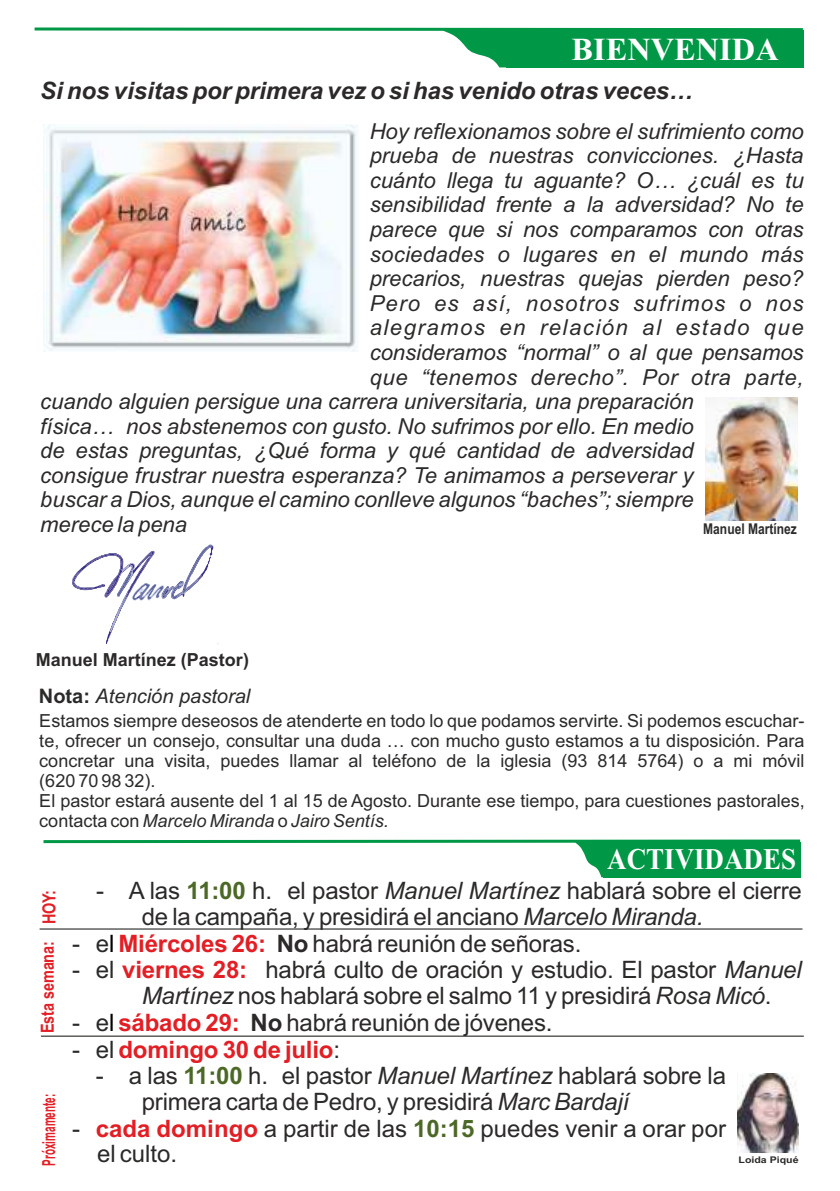
<style>
.page{position:relative;width:840px;height:1191px;background:#fff}
.page>*{position:absolute;margin:0;border:0;box-sizing:border-box;transform-origin:0 0}
.t1{font:700 32px "Times New Roman";color:#fefefe}
.t2{font:700 30px "Times New Roman";color:#fefefe;scale:.9 1}
.t3{font:24px/25.4px "Arial";letter-spacing:-.01em;color:#2b2a29}
.t4{font:italic 700 24px "Arial";color:#2b2a29}
.t5{font:700 24px "Arial";letter-spacing:-.01em;color:#e31e24}
.t6{font:italic 22px "Arial";color:#2b2a29}
.t7{font:italic 22px "Arial";letter-spacing:.03em;color:#2b2a29}
.t8{font:italic 22px "Arial";letter-spacing:.055em;color:#2b2a29}
.t9{font:italic 22px "Arial";letter-spacing:.07em;color:#2b2a29}
.t10{font:italic 20px "Arial";color:#2b2a29}
.t11{font:18px/20.2px "Arial";color:#2b2a29}
.t12{font:700 18px "Arial";color:#2b2a29}
.t13{font:700 18px "Arial";letter-spacing:-.01em;color:#e31e24;scale:.8 1}
.t14{font:700 18px "Arial";letter-spacing:-.01em;color:#e31e24;scale:.55 1}
.t15{font:700 14.8px "Arial";color:#2b2a29;scale:.81 1}
.t16{font:700 9.2px "Arial";color:#2b2a29;scale:1.15 1}
.s1{font-weight:700;font-style:normal}
.s2{font-style:italic}
.s3{font-weight:700;color:#4c6826}
.s4{color:#000}
.s5{font-weight:700;color:#e31e24}
.s6{font-weight:700}
.s7{font-weight:400;color:#2b2a29}
</style>
<div class="page">
<div style="left:506px;top:30px;width:297px;height:38px;background:#009846"></div>
<svg style="left:34px;top:27px;width:770px;height:40px"></svg>
<img style="left:705px;top:397px;width:92px;height:124px">
<svg style="left:72px;top:544px;width:146px;height:100px"></svg>
<svg style="left:576px;top:843px;width:27px;height:34px"></svg>
<div style="left:603px;top:842px;width:197px;height:35px;background:#009846"></div>
<svg style="left:43px;top:839px;width:756px;height:4px;background:#39ae6f"></svg>
<hr style="left:40px;top:928px;width:762px;height:1px;background:#2b2a29">
<hr style="left:41px;top:1035px;width:762px;height:1px;background:#2b2a29">
<img style="left:737px;top:1073px;width:61px;height:79px">
<img style="left:43px;top:124px;width:314px;height:228px">
<h1 class="t1" style="left:571px;top:38px;width:209px">BIENVENIDA</h1>
<p class="t4" style="left:40px;top:81px;width:654px">Si nos visitas por primera vez o si has venido otras veces…</p>
<p class="t6" style="left:369px;top:123px;width:435px">Hoy reflexionamos sobre el sufrimiento como</p>
<p class="t6" style="left:369px;top:147px;width:435px">prueba de nuestras convicciones. ¿Hasta</p>
<p class="t6" style="left:369px;top:172px;width:435px">cuánto llega tu aguante? O… ¿cuál es tu</p>
<p class="t6" style="left:369px;top:196px;width:435px">sensibilidad frente a la adversidad? No te</p>
<p class="t6" style="left:369px;top:221px;width:435px">parece que si nos comparamos con otras</p>
<p class="t6" style="left:369px;top:245px;width:435px">sociedades o lugares en el mundo más</p>
<p class="t6" style="left:369px;top:270px;width:435px">precarios, nuestras quejas pierden peso?</p>
<p class="t8" style="left:369px;top:295px;width:435px">Pero es así, nosotros sufrimos o nos</p>
<p class="t9" style="left:369px;top:319px;width:435px">alegramos en relación al estado que</p>
<p class="t6" style="left:369px;top:344px;width:435px">consideramos “normal” o al que pensamos</p>
<p class="t7" style="left:369px;top:368px;width:435px">que “tenemos derecho”. Por otra parte,</p>
<p class="t6" style="left:40px;top:393px;width:654px">cuando alguien persigue una carrera universitaria, una preparación</p>
<p class="t6" style="left:40px;top:417px;width:654px">física… nos abstenemos con gusto. No sufrimos por ello. En medio</p>
<p class="t6" style="left:40px;top:442px;width:654px">de estas preguntas, ¿Qué forma y qué cantidad de adversidad</p>
<p class="t6" style="left:40px;top:467px;width:654px">consigue frustrar nuestra esperanza? Te animamos a perseverar y</p>
<p class="t6" style="left:40px;top:491px;width:654px">buscar a Dios, aunque el camino conlleve algunos “baches”; siempre</p>
<p class="t6" style="left:40px;top:516px;width:148px">merece la pena</p>
<p class="t15" style="left:702px;top:523px;width:117px">Manuel Martínez</p>
<p class="t12" style="left:36px;top:653px;width:215px">Manuel Martínez (Pastor)</p>
<p class="t10" style="left:39px;top:688px;width:213px"><span class="s1">Nota:</span> Atención pastoral</p>
<p class="t11" style="left:39px;top:711px;width:766px">Estamos siempre deseosos de atenderte en todo lo que podamos servirte. Si podemos escuchar&shy;te, ofrecer un consejo, consultar una duda … con mucho gusto estamos a tu disposición. Para concretar una visita, puedes llamar al teléfono de la iglesia (93 814 5764) o a mi móvil (620 70 98 32).<br>El pastor estará ausente del 1 al 15 de Agosto. Durante ese tiempo, para cuestiones pastorales, contacta con <span class="s2">Marcelo Miranda</span> o <span class="s2">Jairo Sentís.</span></p>
<h2 class="t2" style="left:607px;top:848px;width:211px">ACTIVIDADES</h2>
<p class="t3" style="left:142px;top:880px;width:661px;text-indent:-46px">- A las <span class="s3">11:00</span> h. el pastor <span class="s2">Manuel Martínez</span> hablará sobre el cierre de la campaña, y presidirá el anciano <span class="s2">Marcelo Miranda.</span></p>
<p class="t3" style="left:72px;top:932px;width:510px">- e<span class="s4">l</span> <span class="s5">Miércoles 26:</span> <span class="s6">No</span> habrá reunión de señoras.</p>
<p class="t3" style="left:142px;top:959px;width:661px;text-indent:-70px">- el <span class="s5">viernes 28:</span> habrá culto de oración y estudio. El pastor <span class="s2">Manuel<br>Martínez</span> nos hablará sobre el salmo 11 y presidirá <span class="s2">Rosa Micó</span>.</p>
<p class="t3" style="left:72px;top:1011px;width:482px">- e<span class="s4">l</span> <span class="s5">sábado 29:</span> <span class="s6">No</span> habrá reunión de jóvenes.</p>
<p class="t5" style="left:72px;top:1040px;width:269px"><span class="s7">- el</span> domingo 30 de julio<span class="s7">:</span></p>
<p class="t3" style="left:142px;top:1065px;width:585px;text-indent:-46px">- a las <span class="s3">11:00</span> h. el pastor <span class="s2">Manuel Martínez</span> hablará sobre la primera carta de Pedro, y presidirá <span class="s2">Marc Bardají</span></p>
<p class="t3" style="left:97px;top:1117px;width:630px;text-indent:-25px">- <span class="s5">cada domingo</span> a partir de las <span class="s3">10:15</span> puedes venir a orar por el culto.</p>
<p class="t13" style="left:42px;top:924px;width:45px;rotate:-90deg">HOY:</p>
<p class="t13" style="left:41px;top:1033px;width:116px;rotate:-90deg">Esta semana:</p>
<p class="t14" style="left:42px;top:1165px;width:132px;rotate:-90deg">Próximamente:</p>
<p class="t16" style="left:738px;top:1156px;width:54px">Loida Piqué</p>
</div>
